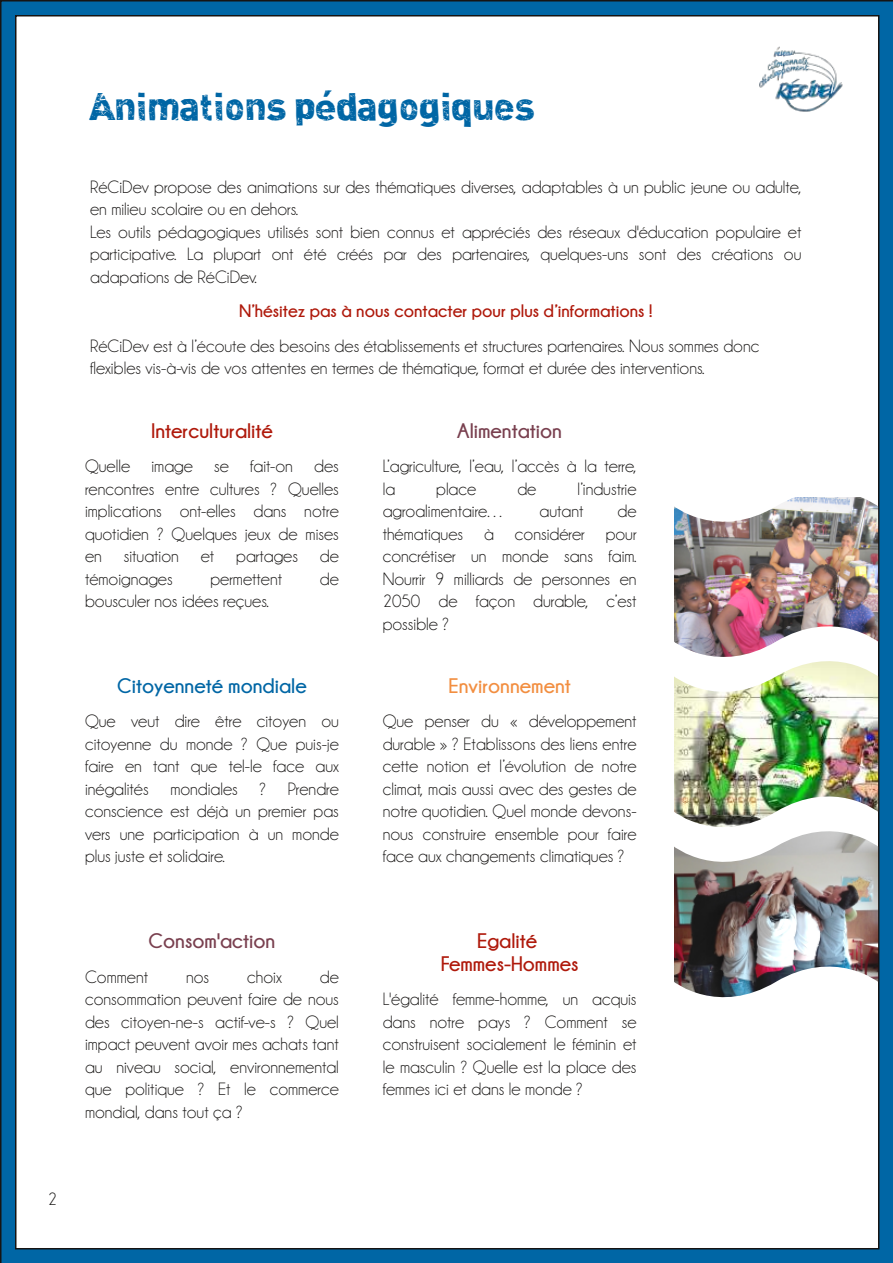
<style>
.page{position:relative;width:893px;height:1263px;background:#0066a5}
.page>*{position:absolute;margin:0;border:0;box-sizing:border-box;transform-origin:0 0}
.t1{font:37.5px "DI Nk";color:#0066a5}
.t2{font:700 21px/22.5px "Champagne&Limousines";color:#af190b;text-align:center}
.t3{font:700 21px "Champagne&Limousines";color:#79404f}
.t4{font:700 21px "Champagne&Limousines";color:#0066a5}
.t5{font:700 21px "Champagne&Limousines";color:#f28e40}
.t6{font:18px/22.5px "Champagne&Limousines";color:#161413;text-align:justify}
.t7{font:700 18px "Champagne&Limousines";color:#af190b}
</style>
<div class="page">
<div style="left:16px;top:16px;width:863px;height:1233px;background:#fff"></div>
<img style="left:759px;top:46px;width:84px;height:66px">
<img style="left:674px;top:497px;width:204px;height:160px">
<img style="left:674px;top:661px;width:204px;height:154px">
<img style="left:674px;top:815px;width:204px;height:183px">
<p class="t6" style="left:48px;top:1188px;width:11px">2</p>
<h1 class="t1" style="left:90px;top:89px;width:446px">Animations pédagogiques</h1>
<p class="t6" style="left:90px;top:175px;width:713px;text-align:left">RéCiDev propose des animations sur des thématiques diverses, adaptables à un public jeune ou adulte, en milieu scolaire ou en dehors.<br>Les outils pédagogiques utilisés sont bien connus et appréciés des réseaux d'éducation populaire et participative. La plupart ont été créés par des partenaires, quelques-uns sont des créations ou adapations de RéCiDev.</p>
<p class="t7" style="left:239px;top:301px;width:415px">N’hésitez pas à nous contacter pour plus d’informations !</p>
<p class="t6" style="left:90px;top:334px;width:671px">RéCiDev est à l’écoute des besoins des établissements et structures partenaires. Nous sommes donc flexibles vis-à-vis de vos attentes en termes de thématique, format et durée des interventions.</p>
<p class="t2" style="left:151px;top:419px;width:123px">Interculturalité</p>
<p class="t6" style="left:85px;top:455px;width:255px">Quelle image se fait-on des rencontres entre cultures ? Quelles implications ont-elles dans notre quotidien ? Quelques jeux de mises en situation et partages de témoignages</p>
<p class="t6" style="left:210px;top:567px;width:73px">permettent</p>
<p class="t6" style="left:320px;top:567px;width:21px">de</p>
<p class="t6" style="left:85px;top:590px;width:185px">bousculer nos idées reçues.</p>
<p class="t4" style="left:117px;top:674px;width:191px">Citoyenneté mondiale</p>
<p class="t6" style="left:85px;top:710px;width:255px">Que veut dire être citoyen ou citoyenne du monde ? Que puis-je faire en tant que tel-le face aux inégalités mondiales ? Prendre conscience est déjà un premier pas vers une participation à un monde plus juste et solidaire.</p>
<p class="t3" style="left:149px;top:929px;width:128px">Consom'action</p>
<p class="t6" style="left:85px;top:965px;width:65px">Comment</p>
<p class="t6" style="left:186px;top:965px;width:25px">nos</p>
<p class="t6" style="left:247px;top:965px;width:36px">choix</p>
<p class="t6" style="left:85px;top:965px;width:255px;text-indent:235px">de consommation peuvent faire de nous des citoyen-ne-s actif-ve-s ? Quel impact peuvent avoir mes achats tant au niveau social, environnemental que politique ? Et le commerce mondial, dans tout ça ?</p>
<p class="t3" style="left:457px;top:419px;width:106px">Alimentation</p>
<p class="t6" style="left:383px;top:455px;width:255px">L’agriculture, l’eau, l’accès à la terre, la</p>
<p class="t6" style="left:436px;top:477px;width:42px">place</p>
<p class="t6" style="left:517px;top:477px;width:21px">de</p>
<p class="t6" style="left:577px;top:477px;width:61px">l’industrie</p>
<p class="t6" style="left:383px;top:500px;width:124px">agroalimentaire…</p>
<p class="t6" style="left:540px;top:500px;width:45px">autant</p>
<p class="t6" style="left:383px;top:500px;width:255px;text-indent:235px">de thématiques à considérer pour concrétiser un monde sans faim.<br>Nourrir 9 milliards de personnes en 2050 de façon durable, c’est possible ?</p>
<p class="t5" style="left:448px;top:674px;width:124px">Environnement</p>
<p class="t6" style="left:383px;top:710px;width:255px">Que penser du « développement durable » ? Etablissons des liens entre cette notion et l’évolution de notre climat, mais aussi avec des gestes de notre quotidien. Quel monde devons&shy;nous construire ensemble pour faire face aux changements climatiques ?</p>
<p class="t2" style="left:441px;top:929px;width:139px">Egalité<br>Femmes-Hommes</p>
<p class="t6" style="left:383px;top:988px;width:255px">L'égalité femme-homme, un acquis dans notre pays ? Comment se construisent socialement le féminin et le masculin ? Quelle est la place des femmes ici et dans le monde ?</p>
</div>
